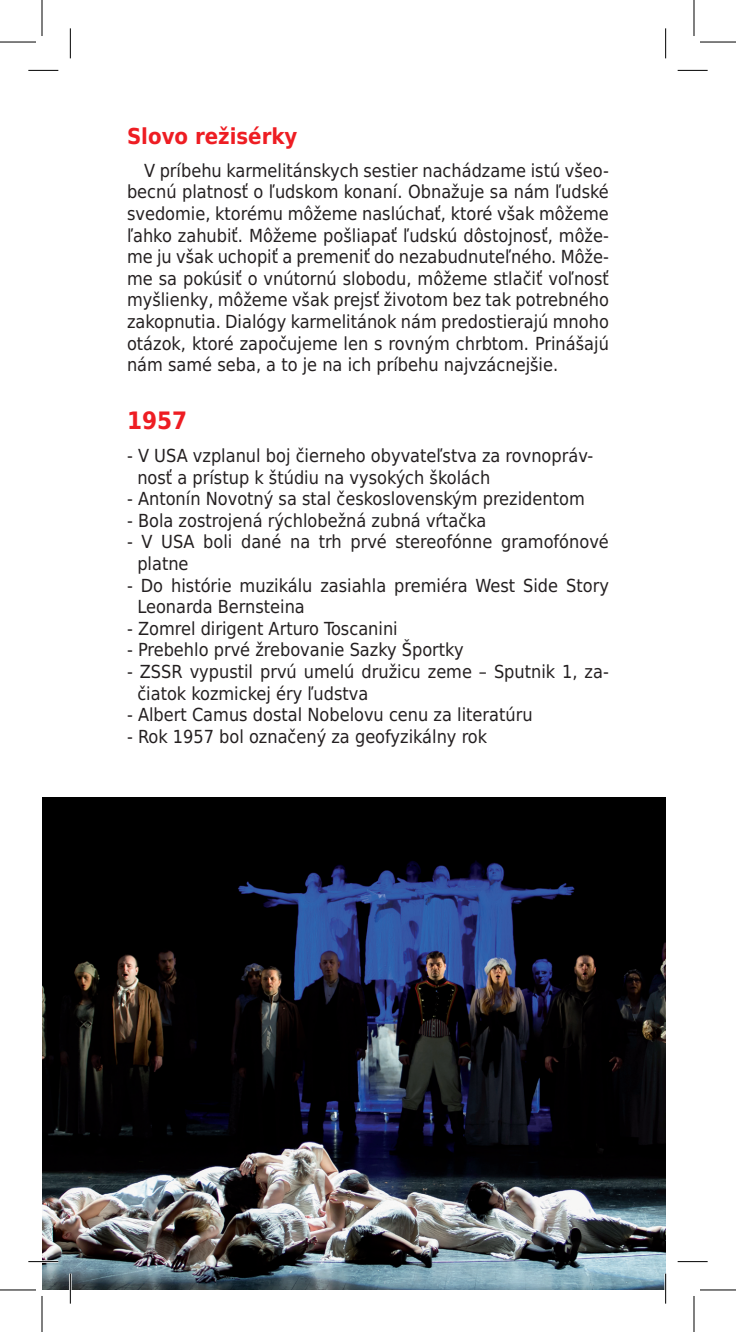
<style>
.page{position:relative;width:736px;height:1332px;background:#fff}
.page>*{position:absolute;margin:0;border:0;box-sizing:border-box;transform-origin:0 0}
.t1{font:700 24px "DejaVu Sans Condensed";color:#ee1d23}
.t2{font:700 22px "DejaVu Sans Condensed";color:#ee1d23}
.t3{font:18px/21.6px "DejaVu Sans Condensed";color:#231f20}
</style>
<div class="page">
<img style="left:42px;top:797px;width:624px;height:492px">
<hr style="left:28px;top:1260px;width:30px;height:2px;background:#fff">
<hr style="left:69px;top:1273px;width:3px;height:30px;background:#fff">
<hr style="left:664px;top:1273px;width:3px;height:30px;background:#fff">
<hr style="left:28px;top:70px;width:30px;height:1px;background:#000">
<hr style="left:678px;top:70px;width:30px;height:1px;background:#000">
<hr style="left:28px;top:1261px;width:30px;height:1px;background:#000">
<hr style="left:678px;top:1261px;width:30px;height:1px;background:#000">
<hr style="left:70px;top:28px;width:1px;height:30px;background:#000">
<hr style="left:70px;top:1273px;width:1px;height:30px;background:#000">
<hr style="left:665px;top:28px;width:1px;height:30px;background:#000">
<hr style="left:665px;top:1273px;width:1px;height:30px;background:#000">
<hr style="left:0;top:42px;width:36px;height:1px;background:#000">
<hr style="left:700px;top:42px;width:36px;height:1px;background:#000">
<hr style="left:0;top:1289px;width:36px;height:1px;background:#000">
<hr style="left:700px;top:1289px;width:36px;height:1px;background:#000">
<hr style="left:42px;top:0;width:1px;height:36px;background:#000">
<hr style="left:42px;top:1295px;width:1px;height:36px;background:#000">
<hr style="left:694px;top:0;width:1px;height:36px;background:#000">
<hr style="left:694px;top:1295px;width:1px;height:36px;background:#000">
<p class="t2" style="left:127px;top:118px;width:172px">Slovo režisérky</p>
<p class="t3" style="left:127px;top:159px;width:483px;text-align:justify;text-indent:17px">V príbehu karmelitánskych sestier nachádzame istú všeo&shy;becnú platnosť o ľudskom konaní. Obnažuje sa nám ľudské svedomie, ktorému môžeme naslúchať, ktoré však môžeme ľahko zahubiť. Môžeme pošliapať ľudskú dôstojnosť, môže&shy;me ju však uchopiť a premeniť do nezabudnuteľného. Môže&shy;me sa pokúsiť o vnútornú slobodu, môžeme stlačiť voľnosť myšlienky, môžeme však prejsť životom bez tak potrebného zakopnutia. Dialógy karmelitánok nám predostierajú mnoho otázok, ktoré započujeme len s rovným chrbtom. Prinášajú nám samé seba, a to je na ich príbehu najvzácnejšie.</p>
<h1 class="t1" style="left:127px;top:401px;width:62px">1957</h1>
<p class="t3" style="left:137px;top:444px;width:458px;text-indent:-10px">- V USA vzplanul boj čierneho obyvateľstva za rovnopráv&shy;nosť a prístup k štúdiu na vysokých školách</p>
<p class="t3" style="left:127px;top:487px;width:459px">- Antonín Novotný sa stal československým prezidentom</p>
<p class="t3" style="left:127px;top:509px;width:361px">- Bola zostrojená rýchlobežná zubná vŕtačka</p>
<p class="t3" style="left:137px;top:530px;width:473px;text-indent:-10px">- V USA boli dané na trh prvé stereofónne gramofónové platne</p>
<p class="t3" style="left:137px;top:574px;width:473px;text-indent:-10px">- Do histórie muzikálu zasiahla premiéra West Side Story<br>Leonarda Bernsteina</p>
<p class="t3" style="left:127px;top:617px;width:272px">- Zomrel dirigent Arturo Toscanini</p>
<p class="t3" style="left:127px;top:638px;width:338px">- Prebehlo prvé žrebovanie Sazky Športky</p>
<p class="t3" style="left:137px;top:660px;width:473px;text-indent:-10px">- ZSSR vypustil prvú umelú družicu zeme – Sputnik 1, za&shy;čiatok kozmickej éry ľudstva</p>
<p class="t3" style="left:127px;top:703px;width:407px">- Albert Camus dostal Nobelovu cenu za literatúru</p>
<p class="t3" style="left:127px;top:725px;width:362px">- Rok 1957 bol označený za geofyzikálny rok</p>
</div>
